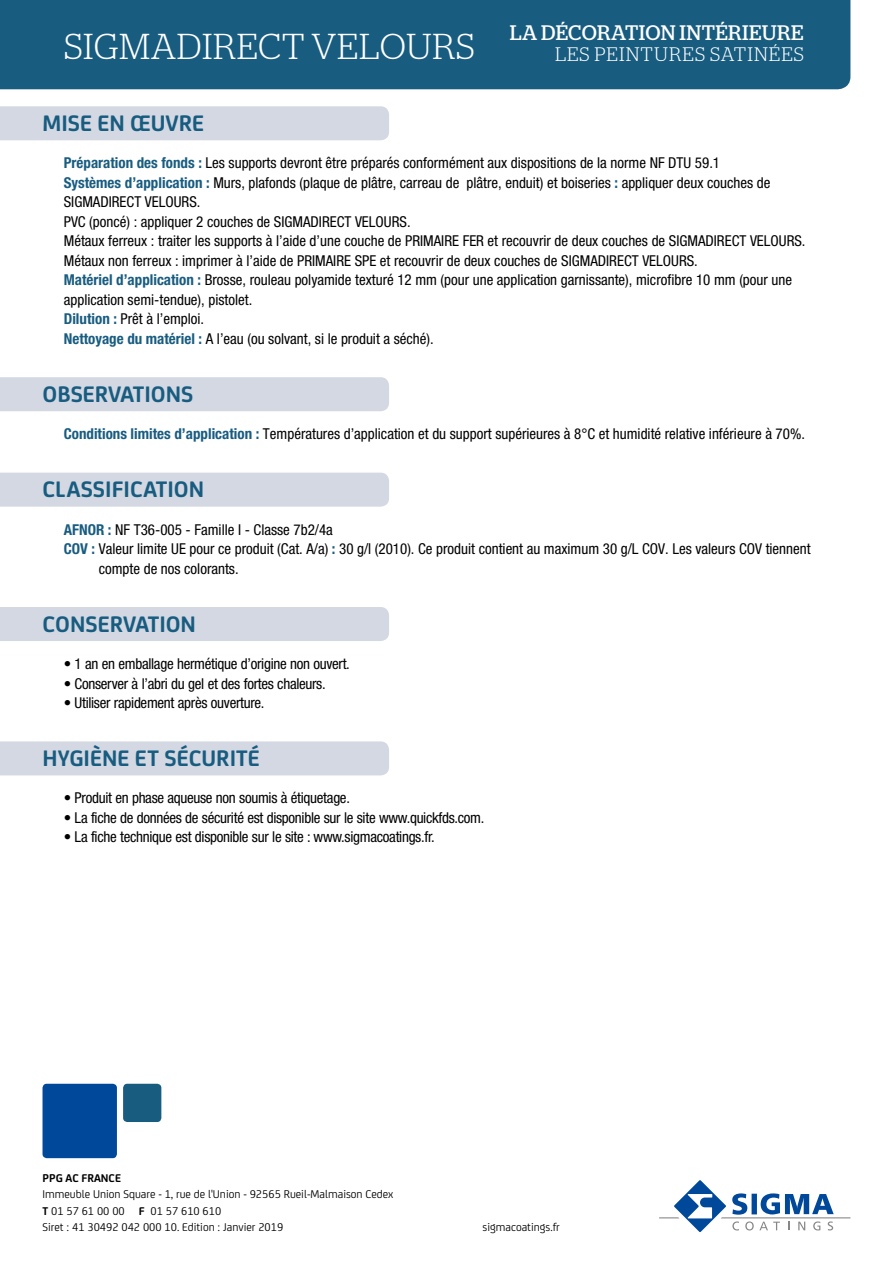
<style>
.page{position:relative;width:893px;height:1263px;background:#fff}
.page>*{position:absolute;margin:0;border:0;box-sizing:border-box;transform-origin:0 0}
.t1{font:300 36px "Stag";letter-spacing:.02em;color:#fff}
.t2{font:700 24px "FS Joey";color:#185c80}
.t3{font:21px "Stag";letter-spacing:.02em;color:#fff}
.t4{font:300 19.5px "Stag";letter-spacing:.055em;color:#fff}
.t5{font:condensed 15px/19.5px "Helvetica Neue LT Std";color:#000}
.t6{font:condensed 15px "Helvetica Neue";letter-spacing:-.02em;color:#000}
.t7{font:12px/16.5px "FS Joey";color:#000}
.t8{font:700 12px "FS Joey";color:#000}
.s1{font-weight:700;color:#185c80}
.s2{font-weight:700}
</style>
<div class="page">
<div style="left:0;top:0;width:850px;height:89px;background:#185c80"></div>
<svg style="left:659px;top:1180px;width:191px;height:52px"></svg>
<div style="left:43px;top:1084px;width:74px;height:74px;background:#00489a;border-radius:4px"></div>
<div style="left:123px;top:1084px;width:38px;height:38px;background:#185c80;border-radius:4px"></div>
<div style="left:0;top:106px;width:389px;height:34px;background:#d3d8e3"></div>
<div style="left:0;top:377px;width:389px;height:34px;background:#d3d8e3"></div>
<div style="left:0;top:473px;width:389px;height:34px;background:#d3d8e3"></div>
<div style="left:0;top:607px;width:389px;height:34px;background:#d3d8e3"></div>
<div style="left:0;top:741px;width:389px;height:34px;background:#d3d8e3"></div>
<h3 class="t3" style="left:510px;top:21px;width:295px">LA DÉCORATION INTÉRIEURE</h3>
<h1 class="t1" style="left:64px;top:26px;width:412px">SIGMADIRECT VELOURS</h1>
<h3 class="t4" style="left:555px;top:44px;width:250px">LES PEINTURES SATINÉES</h3>
<h2 class="t2" style="left:43px;top:105px;width:163px">MISE EN ŒUVRE</h2>
<p class="t5" style="left:64px;top:153px;width:743px"><span class="s1">Préparation des fonds :</span> Les supports devront être préparés conformément aux dispositions de la norme NF DTU 59.1<br><span class="s1">Systèmes d’application :</span> Murs, plafonds (plaque de plâtre, carreau de plâtre, enduit) et boiseries <span class="s1">:</span> appliquer deux couches de SIGMADIRECT VELOURS.<br>PVC (poncé) : appliquer 2 couches de SIGMADIRECT VELOURS.<br>Métaux ferreux : traiter les supports à l’aide d’une couche de PRIMAIRE FER et recouvrir de deux couches de SIGMADIRECT VELOURS.<br>Métaux non ferreux : imprimer à l’aide de PRIMAIRE SPE et recouvrir de deux couches de SIGMADIRECT VELOURS.<br><span class="s1">Matériel d’application :</span> Brosse, rouleau polyamide texturé 12 mm (pour une application garnissante), microfibre 10 mm (pour une application semi-tendue), pistolet.<br><span class="s1">Dilution :</span> Prêt à l’emploi.<br><span class="s1">Nettoyage du matériel :</span> A l’eau (ou solvant, si le produit a séché).</p>
<h2 class="t2" style="left:43px;top:376px;width:152px">OBSERVATIONS</h2>
<p class="t5" style="left:64px;top:424px;width:743px"><span class="s1">Conditions limites d’application :</span> Températures d’application et du support supérieures à 8°C et humidité relative inférieure à 70%.</p>
<h2 class="t2" style="left:43px;top:471px;width:163px">CLASSIFICATION</h2>
<p class="t5" style="left:64px;top:519px;width:271px"><span class="s1">AFNOR :</span> NF T36-005 - Famille I - Classe 7b2/4a</p>
<p class="t5" style="left:64px;top:539px;width:748px"><span class="s1">COV :</span> Valeur limite UE pour ce produit (Cat. A/a) <span class="s1">:</span> 30 g/l (2010). Ce produit contient au maximum 30 g/L COV. Les valeurs COV tiennent</p>
<p class="t5" style="left:99px;top:558px;width:141px">compte de nos colorants.</p>
<h2 class="t2" style="left:43px;top:606px;width:155px">CONSERVATION</h2>
<p class="t6" style="left:64px;top:655px;width:288px">• 1 an en emballage hermétique d’origine non ouvert.</p>
<p class="t6" style="left:64px;top:674px;width:263px">• Conserver à l’abri du gel et des fortes chaleurs.</p>
<p class="t6" style="left:64px;top:694px;width:202px">• Utiliser rapidement après ouverture.</p>
<h2 class="t2" style="left:43px;top:740px;width:219px">HYGIÈNE ET SÉCURITÉ</h2>
<p class="t6" style="left:64px;top:789px;width:288px">• Produit en phase aqueuse non soumis à étiquetage.</p>
<p class="t6" style="left:64px;top:809px;width:422px">• La fiche de données de sécurité est disponible sur le site www.quickfds.com.</p>
<p class="t6" style="left:64px;top:828px;width:372px">• La fiche technique est disponible sur le site : www.sigmacoatings.fr.</p>
<p class="t8" style="left:43px;top:1168px;width:80px">PPG AC FRANCE</p>
<p class="t7" style="left:43px;top:1185px;width:352px">Immeuble Union Square - 1, rue de l'Union - 92565 Rueil-Malmaison Cedex<br><span class="s2">T</span> 01 57 61 00 00 <span class="s2">F</span> 01 57 610 610<br>Siret : 41 30492 042 000 10. Edition : Janvier 2019</p>
<p class="t7" style="left:483px;top:1218px;width:79px">sigmacoatings.fr</p>
</div>
